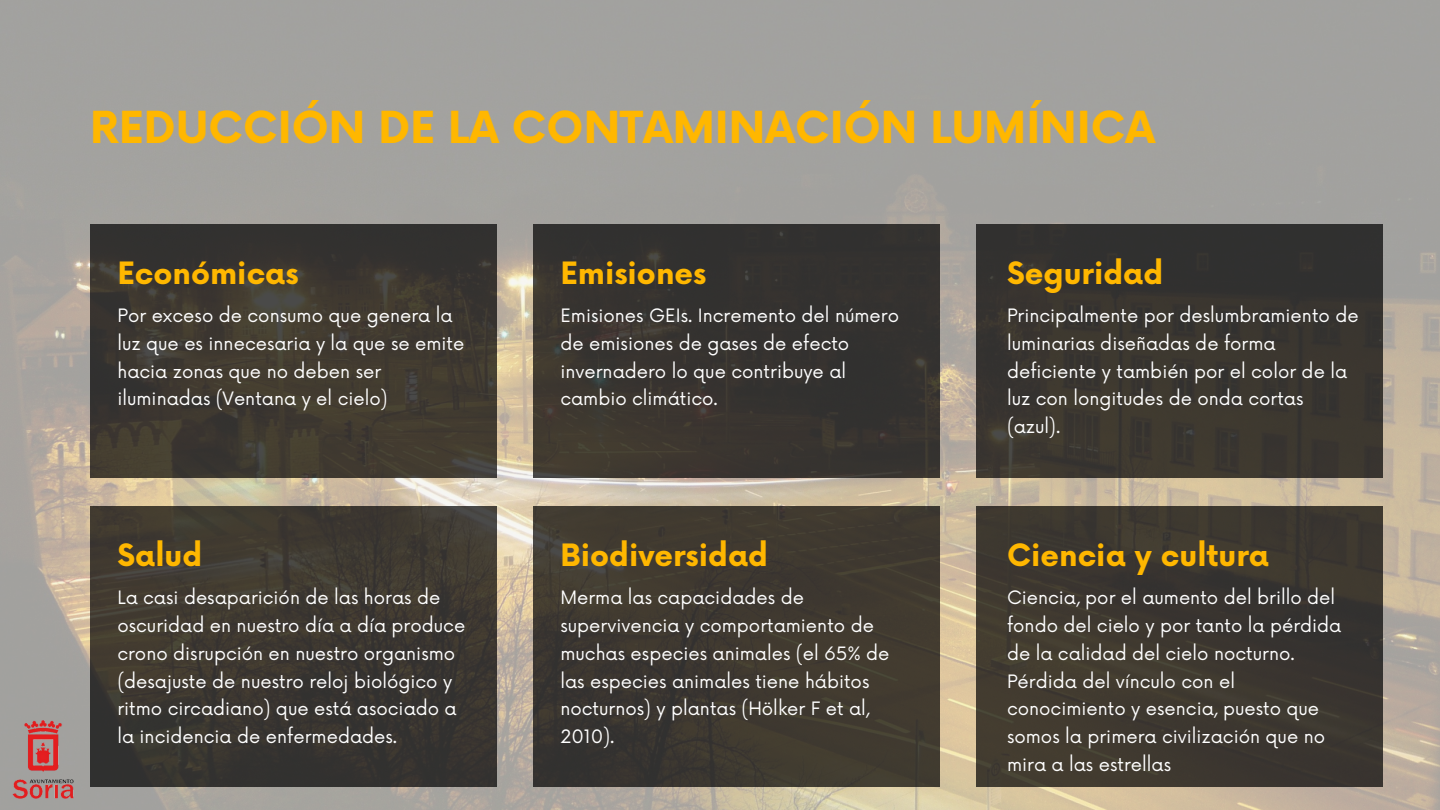
<style>
.page{position:relative;width:1440px;height:810px;background:#fff}
.page>*{position:absolute;margin:0;border:0;box-sizing:border-box;transform-origin:0 0}
.t1{font:700 43px "Now";color:#ffb700}
.t2{font:700 30px "Now";color:#ffb700}
.t3{font:18px/27.8px "Now";color:#fff}
</style>
<div class="page">
<img style="left:0;top:0;width:1440px;height:810px">
<svg style="left:90px;top:224px;width:406px;height:254px;background:#3d3830"></svg>
<div style="left:90px;top:506px;width:407px;height:281px;background:#3c3730"></div>
<div style="left:533px;top:224px;width:406px;height:254px;background:linear-gradient(to right,#3b3730,#33312f)"></div>
<div style="left:533px;top:506px;width:407px;height:281px;background:linear-gradient(to right,#3b3731,#423b30)"></div>
<div style="left:976px;top:224px;width:406px;height:254px;background:#393430"></div>
<div style="left:976px;top:506px;width:407px;height:281px;background:#3d3830"></div>
<img style="left:5px;top:711px;width:76px;height:99px">
<p class="t1" style="left:90px;top:105px;width:1067px">REDUCCIÓN DE LA CONTAMINACIÓN LUMÍNICA</p>
<p class="t2" style="left:117px;top:257px;width:183px">Económicas</p>
<h1 class="t3" style="left:117px;top:303px;width:349px">Por exceso de consumo que genera la luz que es innecesaria y la que se emite hacia zonas que no deben ser iluminadas (Ventana y el cielo)</h1>
<p class="t2" style="left:117px;top:539px;width:86px">Salud</p>
<p class="t3" style="left:117px;top:585px;width:349px">La casi desaparición de las horas de oscuridad en nuestro día a día produce crono disrupción en nuestro organismo (desajuste de nuestro reloj biológico y ritmo circadiano) que está asociado a la incidencia de enfermedades.</p>
<p class="t2" style="left:560px;top:257px;width:147px">Emisiones</p>
<p class="t3" style="left:560px;top:303px;width:340px">Emisiones GEIs. Incremento del número de emisiones de gases de efecto invernadero lo que contribuye al cambio climático.</p>
<p class="t2" style="left:560px;top:539px;width:209px">Biodiversidad</p>
<p class="t3" style="left:560px;top:585px;width:331px">Merma las capacidades de supervivencia y comportamiento de muchas especies animales (el 65% de las especies animales tiene hábitos nocturnos) y plantas (Hölker F et al,<br>2010).</p>
<p class="t2" style="left:1007px;top:257px;width:158px">Seguridad</p>
<p class="t3" style="left:1007px;top:303px;width:353px">Principalmente por deslumbramiento de luminarias diseñadas de forma deficiente y también por el color de la luz con longitudes de onda cortas (azul).</p>
<p class="t2" style="left:1007px;top:539px;width:263px">Ciencia y cultura</p>
<p class="t3" style="left:1007px;top:585px;width:336px">Ciencia, por el aumento del brillo del fondo del cielo y por tanto la pérdida de la calidad del cielo nocturno.<br>Pérdida del vínculo con el conocimiento y esencia, puesto que somos la primera civilización que no mira a las estrellas</p>
</div>
